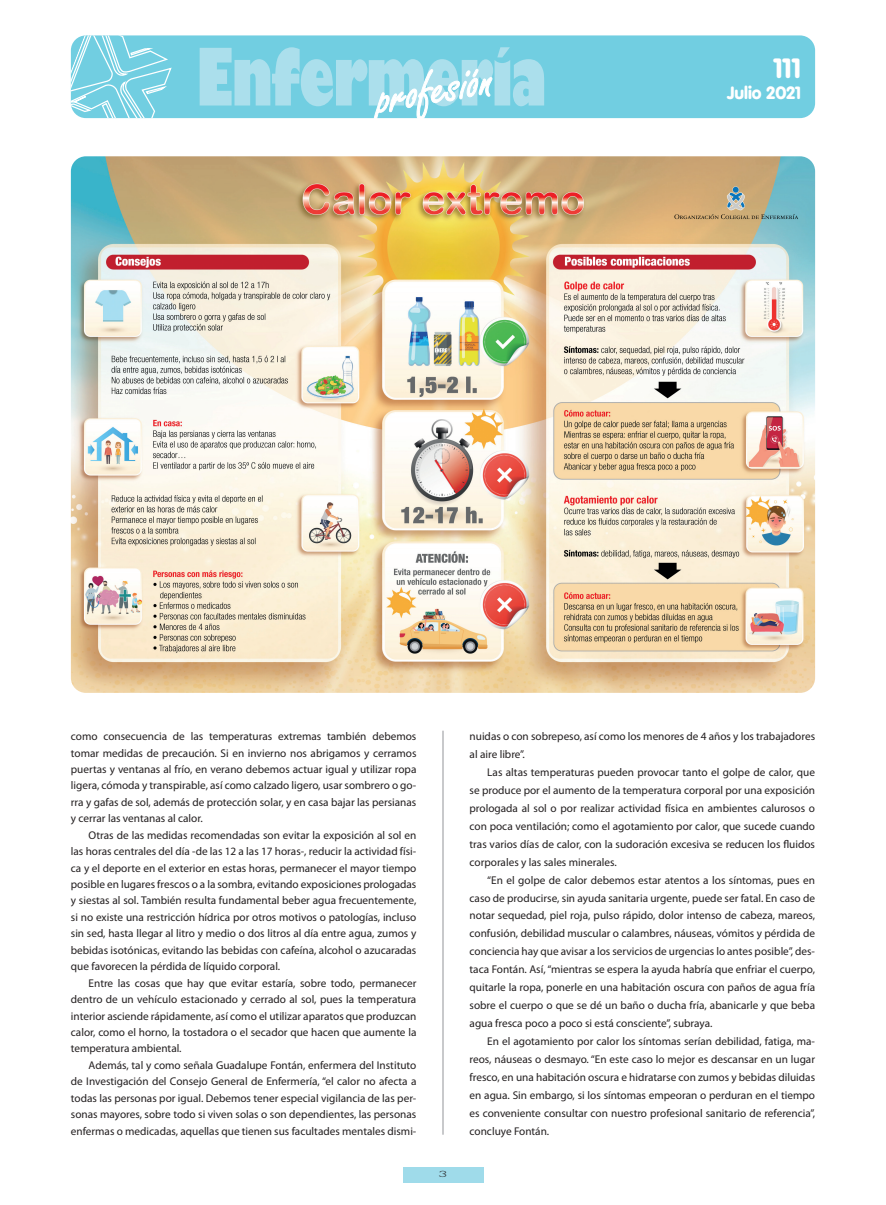
<style>
.page{position:relative;width:886px;height:1205px;background:#fff}
.page>*{position:absolute;margin:0;border:0;box-sizing:border-box;transform-origin:0 0}
.t1{font:900 27.5px "VAG Rounded";color:#fff}
.t2{font:900 17.5px "VAG Rounded";color:#fff}
.t3{font:11.25px/16.5px "Myriad Pro";color:#231f20;text-align:justify}
.t4{font:300 8.12px "Futura";color:#231f20;scale:2 1}
</style>
<div class="page">
<div style="left:71px;top:35px;width:744px;height:83px;background:#71cee1;border-radius:15px"></div>
<svg style="left:71px;top:35px;width:102px;height:83px"></svg>
<svg style="left:200px;top:47px;width:344px;height:72px"></svg>
<div style="left:403px;top:1167px;width:80px;height:15px;background:#9fdbea"></div>
<hr style="left:442px;top:731px;width:2px;height:403px;background:#a8a9ad">
<img style="left:71px;top:156px;width:744px;height:537px">
<p class="t1" style="left:773px;top:52px;width:29px">111</p>
<p class="t2" style="left:727px;top:82px;width:75px">Julio 2021</p>
<p class="t3" style="left:71px;top:728px;width:347px">como consecuencia de las temperaturas extremas también debemos tomar medidas de precaución. Si en invierno nos abrigamos y cerramos puertas y ventanas al frío, en verano debemos actuar igual y utilizar ropa ligera, cómoda y transpirable, así como calzado ligero, usar sombrero o go&shy;rra y gafas de sol, además de protección solar, y en casa bajar las persianas y cerrar las ventanas al calor.</p>
<p class="t3" style="left:71px;top:827px;width:347px;text-indent:18px">Otras de las medidas recomendadas son evitar la exposición al sol en las horas centrales del día -de las 12 a las 17 horas-, reducir la actividad físi&shy;ca y el deporte en el exterior en estas horas, permanecer el mayor tiempo posible en lugares frescos o a la sombra, evitando exposiciones prologadas y siestas al sol. También resulta fundamental beber agua frecuentemente, si no existe una restricción hídrica por otros motivos o patologías, incluso sin sed, hasta llegar al litro y medio o dos litros al día entre agua, zumos y bebidas isotónicas, evitando las bebidas con cafeína, alcohol o azucaradas que favorecen la pérdida de líquido corporal.</p>
<p class="t3" style="left:71px;top:975px;width:347px;text-indent:18px">Entre las cosas que hay que evitar estaría, sobre todo, permanecer dentro de un vehículo estacionado y cerrado al sol, pues la temperatura interior asciende rápidamente, así como el utilizar aparatos que produzcan calor, como el horno, la tostadora o el secador que hacen que aumente la temperatura ambiental.</p>
<p class="t3" style="left:71px;top:1057px;width:347px;text-indent:18px">Además, tal y como señala Guadalupe Fontán, enfermera del Instituto de Investigación del Consejo General de Enfermería, “el calor no afecta a todas las personas por igual. Debemos tener especial vigilancia de las per&shy;sonas mayores, sobre todo si viven solas o son dependientes, las personas enfermas o medicadas, aquellas que tienen sus facultades mentales dismi-</p>
<p class="t4" style="left:438px;top:1169px;width:7px">3</p>
<p class="t3" style="left:469px;top:727px;width:347px;line-height:17.9px">nuidas o con sobrepeso, así como los menores de 4 años y los trabajadores al aire libre”.</p>
<p class="t3" style="left:469px;top:763px;width:347px;line-height:17.9px;text-indent:18px">Las altas temperaturas pueden provocar tanto el golpe de calor, que se produce por el aumento de la temperatura corporal por una exposición prologada al sol o por realizar actividad física en ambientes calurosos o con poca ventilación; como el agotamiento por calor, que sucede cuando tras varios días de calor, con la sudoración excesiva se reducen los fluidos corporales y las sales minerales.</p>
<p class="t3" style="left:469px;top:871px;width:347px;line-height:17.9px;text-indent:18px">“En el golpe de calor debemos estar atentos a los síntomas, pues en caso de producirse, sin ayuda sanitaria urgente, puede ser fatal. En caso de notar sequedad, piel roja, pulso rápido, dolor intenso de cabeza, mareos, confusión, debilidad muscular o calambres, náuseas, vómitos y pérdida de conciencia hay que avisar a los servicios de urgencias lo antes posible”, des&shy;taca Fontán. Así, “mientras se espera la ayuda habría que enfriar el cuerpo, quitarle la ropa, ponerle en una habitación oscura con paños de agua fría sobre el cuerpo o que se dé un baño o ducha fría, abanicarle y que beba agua fresca poco a poco si está consciente”, subraya.</p>
<p class="t3" style="left:469px;top:1032px;width:347px;line-height:17.9px;text-indent:18px">En el agotamiento por calor los síntomas serían debilidad, fatiga, ma&shy;reos, náuseas o desmayo. “En este caso lo mejor es descansar en un lugar fresco, en una habitación oscura e hidratarse con zumos y bebidas diluidas en agua. Sin embargo, si los síntomas empeoran o perduran en el tiempo es conveniente consultar con nuestro profesional sanitario de referencia”, concluye Fontán.</p>
</div>
